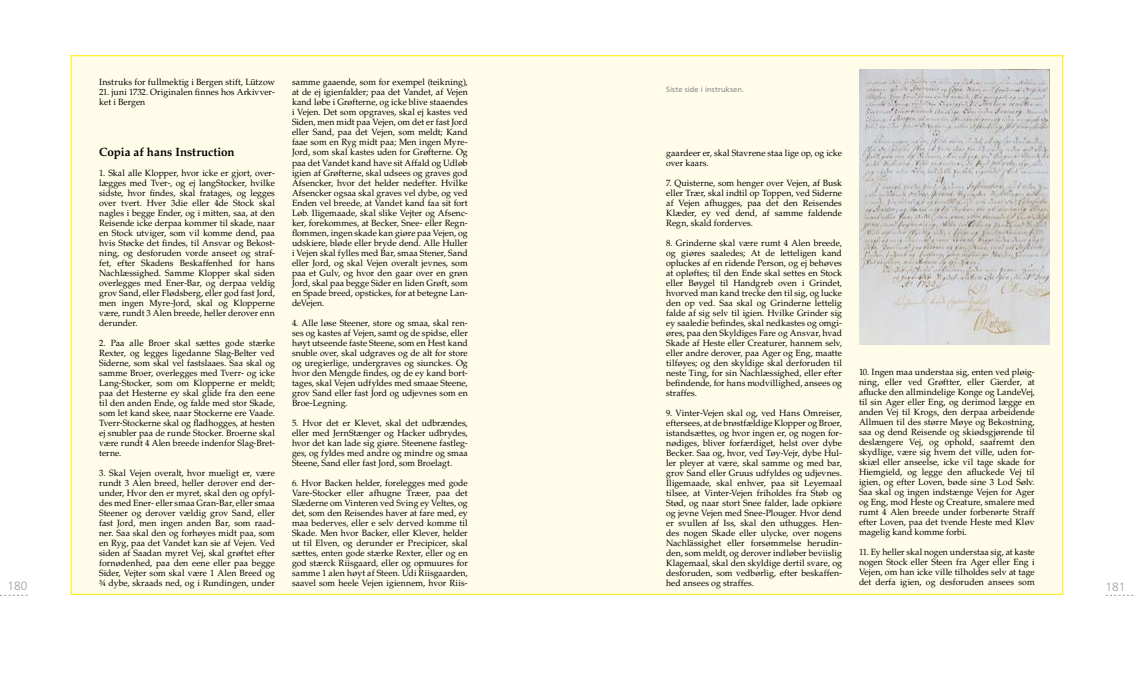
<style>
.page{position:relative;width:1134px;height:681px;background:#fff}
.page>*{position:absolute;margin:0;border:0;box-sizing:border-box;transform-origin:0 0}
.t1{font:700 12px "Palatino LT Std";letter-spacing:.005em;color:#000}
.t2{font:300 12px "Frutiger LT Std";color:#9c9e9f}
.t3{font:9px/10px "Palatino LT Std";letter-spacing:.005em;color:#000;text-align:justify}
.t4{font:7.5px "Frutiger LT Std";letter-spacing:.015em;color:#87888a}
</style>
<div class="page">
<div style="left:71px;top:55px;width:992px;height:539px;background:#fffdea;border:1px solid #ffed00"></div>
<img style="left:859px;top:70px;width:191px;height:274px">
<p class="t3" style="left:292px;top:77px;width:177px">samme gaaende, som for exempel (teikning), at de ej igienfalder; paa det Vandet, af Vejen kand løbe i Grøfterne, og icke blive staaendes i Vejen. Det som opgraves, skal ej kastes ved Siden, men midt paa Vejen, om det er fast Jord eller Sand, paa det Vejen, som meldt; Kand faae som en Ryg midt paa; Men ingen Myre-Jord, som skal kastes uden for Grøfterne. Og paa det Vandet kand have sit Affald og Udløb igien af Grøfterne, skal udsees og graves god Afsencker, hvor det helder nedefter. Hvilke Afsencker ogsaa skal graves vel dybe, og ved Enden vel breede, at Vandet kand faa sit fort Løb. Iligemaade, skal slike Vejter og Afsenc&shy;ker, forekommes, at Becker, Snee- eller Regn&shy;flommen, ingen skade kan giøre paa Vejen, og udskiere, bløde eller bryde dend. Alle Huller i Vejen skal fylles med Bar, smaa Stener, Sand eller Jord, og skal Vejen overalt jevnes, som paa et Gulv, og hvor den gaar over en grøn Jord, skal paa begge Sider en liden Grøft, som en Spade breed, opstickes, for at betegne Lan&shy;deVejen.</p>
<p class="t3" style="left:292px;top:317px;width:177px">4. Alle løse Steener, store og smaa, skal ren&shy;ses og kastes af Vejen, samt og de spidse, eller høyt utseende faste Steene, som en Hest kand snuble over, skal udgraves og de alt for store og uregierlige, undergraves og siunckes. Og hvor den Mengde findes, og de ey kand bort&shy;tages, skal Vejen udfyldes med smaae Steene, grov Sand eller fast Jord og udjevnes som en Broe-Legning.</p>
<p class="t3" style="left:292px;top:417px;width:177px">5. Hvor det er Klevet, skal det udbrændes, eller med JernStænger og Hacker udbrydes, hvor det kan lade sig giøre. Steenene fastleg&shy;ges, og fyldes med andre og mindre og smaa Steene, Sand eller fast Jord, som Broelagt.</p>
<p class="t3" style="left:292px;top:477px;width:177px">6. Hvor Backen helder, forelegges med gode Vare-Stocker eller afhugne Træer, paa det Slæderne om Vinteren ved Sving ey Veltes, og det, som den Reisendes haver at fare med, ey maa bederves, eller e selv derved komme til Skade. Men hvor Backer, eller Klever, helder ut til Elven, og derunder er Precipicer, skal sættes, enten gode stærke Rexter, eller og en god stærck Riisgaard, eller og opmuures for samme 1 alen høyt af Steen. Udi Riisgaarden, saavel som heele Vejen igiennem, hvor Riis-</p>
<p class="t3" style="left:99px;top:77px;width:177px">Instruks for fullmektig i Bergen stift, Lützow</p>
<p class="t3" style="left:99px;top:87px;width:177px">21. juni 1732. Originalen finnes hos Arkivver&shy;ket i Bergen</p>
<h1 class="t1" style="left:99px;top:144px;width:137px">Copia af hans Instruction</h1>
<p class="t3" style="left:99px;top:167px;width:177px">1. Skal alle Klopper, hvor icke er gjort, over&shy;lægges med Tver-, og ej langStocker, hvilke sidste, hvor findes, skal fratages, og legges over tvert. Hver 3die eller 4de Stock skal nagles i begge Ender, og i mitten, saa, at den Reisende icke derpaa kommer til skade, naar en Stock utviger, som vil komme dend, paa hvis Støcke det findes, til Ansvar og Bekost&shy;ning, og desforuden vorde anseet og straf&shy;fet, efter Skadens Beskaffenhed for hans Nachlæssighed. Samme Klopper skal siden overlegges med Ener-Bar, og derpaa veldig grov Sand, eller Flødsberg, eller god fast Jord, men ingen Myre-Jord, skal og Klopperne være, rundt 3 Alen breede, heller derover enn derunder.</p>
<p class="t3" style="left:99px;top:337px;width:177px">2. Paa alle Broer skal sættes gode stærke Rexter, og legges ligedanne Slag-Belter ved Siderne, som skal vel fastslaaes. Saa skal og samme Broer, overlegges med Tverr- og icke Lang-Stocker, som om Klopperne er meldt; paa det Hesterne ey skal glide fra den eene til den anden Ende, og falde med stor Skade, som let kand skee, naar Stockerne ere Vaade.<br>Tverr-Stockerne skal og fladhogges, at hesten ej snubler paa de runde Stocker. Broerne skal være rundt 4 Alen breede indenfor Slag-Bret&shy;terne.</p>
<p class="t3" style="left:99px;top:467px;width:177px">3. Skal Vejen overalt, hvor mueligt er, være rundt 3 Alen breed, heller derover end der&shy;under, Hvor den er myret, skal den og opfyl&shy;des med Ener- eller smaa Gran-Bar, eller smaa Steener og derover vældig grov Sand, eller fast Jord, men ingen anden Bar, som raad&shy;ner. Saa skal den og forhøyes midt paa, som en Ryg, paa det Vandet kan sie af Vejen. Ved siden af Saadan myret Vej, skal grøftet efter fornødenhed, paa den eene eller paa begge Sider, Vejter som skal være 1 Alen Breed og ¾ dybe, skraads ned, og i Rundingen, under</p>
<p class="t4" style="left:666px;top:85px;width:80px">Siste side i instruksen.</p>
<p class="t3" style="left:666px;top:147px;width:177px">gaardeer er, skal Stavrene staa lige op, og icke over kaars.</p>
<p class="t3" style="left:666px;top:177px;width:177px">7. Quisterne, som henger over Vejen, af Busk eller Trær, skal indtil op Toppen, ved Siderne af Vejen afhugges, paa det den Reisendes Klæder, ey ved dend, af samme faldende Regn, skald forderves.</p>
<p class="t3" style="left:666px;top:237px;width:177px">8. Grinderne skal være rumt 4 Alen breede, og giøres saaledes; At de letteligen kand opluckes af en ridende Person, og ej behøves at opløftes; til den Ende skal settes en Stock eller Bøygel til Handgreb oven i Grindet, hvorved man kand trecke den til sig, og lucke den op ved. Saa skal og Grinderne lettelig falde af sig selv til igien. Hvilke Grinder sig ey saaledie befindes, skal nedkastes og omgi&shy;øres, paa den Skyldiges Fare og Ansvar, hvad Skade af Heste eller Creaturer, hannem selv, eller andre derover, paa Ager og Eng, maatte tilføyes; og den skyldige skal derforuden til neste Ting, for sin Nachlæssighed, eller efter befindende, for hans modvillighed, ansees og straffes.</p>
<p class="t3" style="left:666px;top:407px;width:177px">9. Vinter-Vejen skal og, ved Hans Omreiser, eftersees, at de brøstfældige Klopper og Broer, istandsættes, og hvor ingen er, og nogen for&shy;nødiges, bliver forfærdiget, helst over dybe Becker. Saa og, hvor, ved Tøy-Vejr, dybe Hul&shy;ler pleyer at være, skal samme og med bar, grov Sand eller Gruus udfyldes og udjevnes.<br>Iligemaade, skal enhver, paa sit Leyemaal tilsee, at Vinter-Vejen friholdes fra Støb og Stød, og naar stort Snee falder, lade opkiøre og jevne Vejen med Snee-Plouger. Hvor dend er svullen af Iss, skal den uthugges. Hen&shy;des nogen Skade eller ulycke, over nogens Nachlässighet eller forsømmelse herudin&shy;den, som meldt, og derover indløber beviislig Klagemaal, skal den skyldige dertil svare, og desforuden, som vedbørlig, efter beskaffen&shy;hed ansees og straffes.</p>
<p class="t3" style="left:859px;top:367px;width:177px">10. Ingen maa understaa sig, enten ved pløig&shy;ning, eller ved Grøftter, eller Gierder, at aflucke den allmindelige Konge og LandeVej, til sin Ager eller Eng, og derimod lægge en anden Vej til Krogs, den derpaa arbeidende Allmuen til des større Møye og Bekostning, saa og dend Reisende og skiødsgjørende til deslængere Vej, og ophold, saafremt den skydlige, være sig hvem det ville, uden for&shy;skiæl eller anseelse, icke vil tage skade for Hiemgield, og legge den afluckede Vej til igien, og efter Loven, bøde sine 3 Lod Sølv.<br>Saa skal og ingen indstænge Vejen for Ager og Eng, mod Heste og Creature, smalere med rumt 4 Alen breede under forberørte Straff efter Loven, paa det tvende Heste med Kløv magelig kand komme forbi.</p>
<p class="t3" style="left:859px;top:547px;width:177px">11. Ey heller skal nogen understaa sig, at kaste nogen Stock eller Steen fra Ager eller Eng i Vejen, om han icke ville tilholdes selv at tage det derfa igien, og desforuden ansees som</p>
<h1 class="t2" style="left:8px;top:579px;width:22px">180</h1>
<h1 class="t2" style="left:1106px;top:579px;width:22px">181</h1>
</div>
